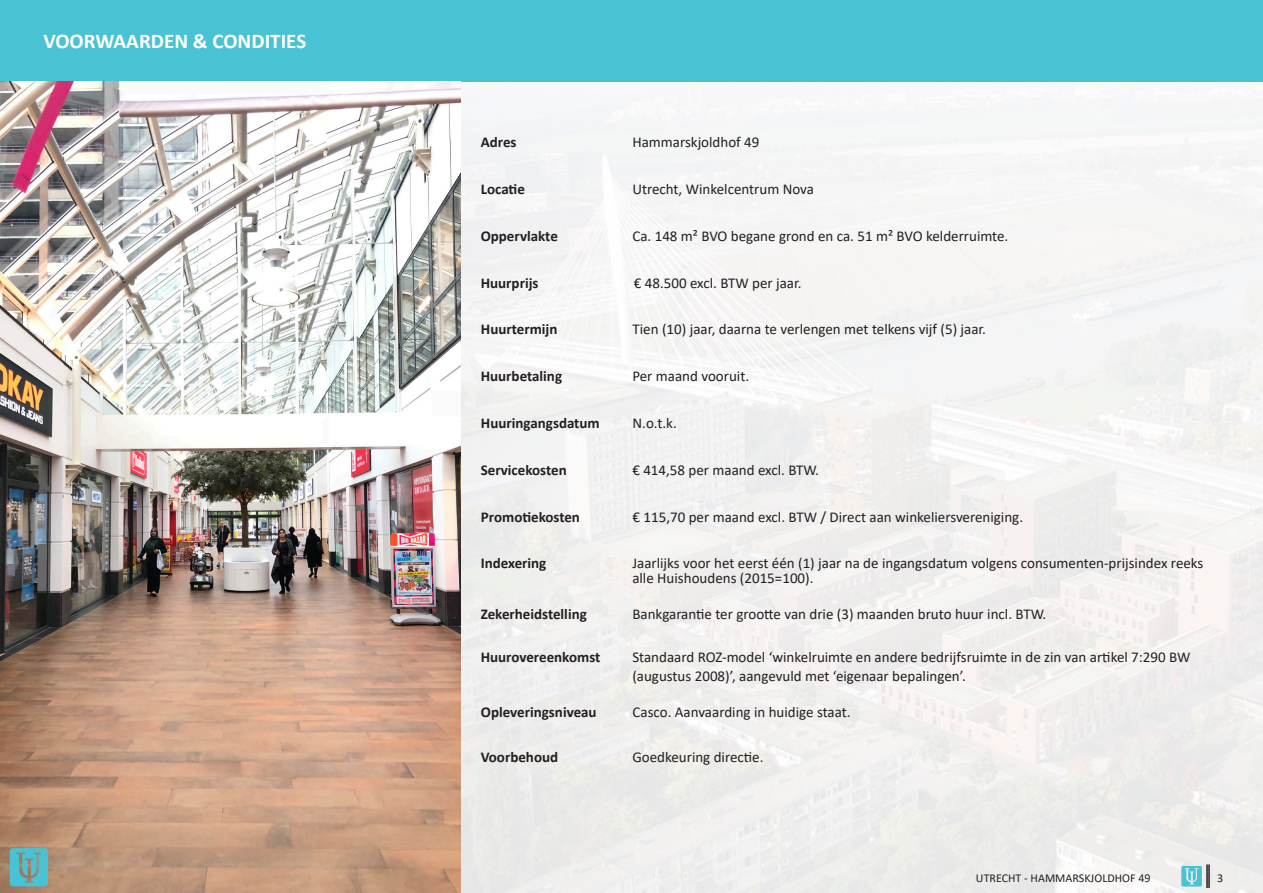
<style>
.page{position:relative;width:1263px;height:893px;background:#fff}
.page>*{position:absolute;margin:0;border:0;box-sizing:border-box;transform-origin:0 0}
.Basisalinea{font:700 21px "Calibri";color:#fff}
.BASISTEKST{font:15px/19.5px "Calibri";color:#231f20}
.BASISTEKST-2{font:700 15px "Calibri";color:#231f20}
.Basisalinea-2{font:12px "Calibri";color:#231f20}
</style>
<div class="page">
<img style="left:460px;top:88px;width:803px;height:805px">
<div style="left:0;top:0;width:1263px;height:81px;background:#49c3d3"></div>
<svg style="left:1181px;top:864px;width:28px;height:24px"></svg>
<img style="left:0;top:81px;width:460px;height:812px">
<svg style="left:10px;top:848px;width:38px;height:38px"></svg>
<p class="Basisalinea" style="left:43px;top:27px;width:264px">VOORWAARDEN &amp; CONDITIES</p>
<p class="BASISTEKST-2" style="left:481px;top:132px;width:37px">Adres</p>
<p class="BASISTEKST-2" style="left:481px;top:179px;width:46px">Locatie</p>
<p class="BASISTEKST-2" style="left:481px;top:225px;width:79px">Oppervlakte</p>
<p class="BASISTEKST-2" style="left:481px;top:272px;width:59px">Huurprijs</p>
<p class="BASISTEKST-2" style="left:481px;top:319px;width:78px">Huurtermijn</p>
<p class="BASISTEKST-2" style="left:481px;top:366px;width:83px">Huurbetaling</p>
<p class="BASISTEKST-2" style="left:481px;top:412px;width:120px">Huuringangsdatum</p>
<p class="BASISTEKST" style="left:632px;top:132px;width:129px">Hammarskjoldhof 49</p>
<p class="BASISTEKST" style="left:632px;top:179px;width:183px">Utrecht, Winkelcentrum Nova</p>
<p class="BASISTEKST" style="left:632px;top:226px;width:378px">Ca. 148 m² BVO begane grond en ca. 51 m² BVO kelderruimte.</p>
<p class="BASISTEKST" style="left:634px;top:273px;width:169px">€ 48.500 excl. BTW per jaar.</p>
<p class="BASISTEKST" style="left:632px;top:319px;width:355px">Tien (10) jaar, daarna te verlengen met telkens vijf (5) jaar.</p>
<p class="BASISTEKST" style="left:632px;top:366px;width:118px">Per maand vooruit.</p>
<p class="BASISTEKST" style="left:632px;top:413px;width:46px">N.o.t.k.</p>
<p class="BASISTEKST-2" style="left:481px;top:459px;width:87px">Servicekosten</p>
<p class="BASISTEKST" style="left:632px;top:460px;width:188px">€ 414,58 per maand excl. BTW.</p>
<p class="BASISTEKST-2" style="left:481px;top:506px;width:101px">Promotiekosten</p>
<p class="BASISTEKST" style="left:632px;top:506px;width:392px">€ 115,70 per maand excl. BTW / Direct aan winkeliersvereniging.</p>
<p class="BASISTEKST-2" style="left:481px;top:553px;width:67px">Indexering</p>
<p class="BASISTEKST-2" style="left:481px;top:604px;width:108px">Zekerheidstelling</p>
<p class="BASISTEKST" style="left:632px;top:555px;width:573px;line-height:15px">Jaarlijks voor het eerst één (1) jaar na de ingangsdatum volgens consumenten-prijsindex reeks alle Huishoudens (2015=100).</p>
<p class="BASISTEKST" style="left:632px;top:604px;width:415px">Bankgarantie ter grootte van drie (3) maanden bruto huur incl. BTW.</p>
<p class="BASISTEKST-2" style="left:481px;top:646px;width:121px">Huurovereenkomst</p>
<p class="BASISTEKST" style="left:632px;top:647px;width:560px">Standaard ROZ-model ‘winkelruimte en andere bedrijfsruimte in de zin van artikel 7:290 BW (augustus 2008)’, aangevuld met ‘eigenaar bepalingen’.</p>
<p class="BASISTEKST-2" style="left:481px;top:701px;width:117px">Opleveringsniveau</p>
<p class="BASISTEKST" style="left:632px;top:702px;width:220px">Casco. Aanvaarding in huidige staat.</p>
<p class="BASISTEKST-2" style="left:481px;top:746px;width:79px">Voorbehoud</p>
<p class="BASISTEKST" style="left:632px;top:747px;width:133px">Goedkeuring directie.</p>
<p class="Basisalinea-2" style="left:976px;top:870px;width:176px">UTRECHT - HAMMARSKJOLDHOF 49</p>
<p class="Basisalinea-2" style="left:1217px;top:870px;width:8px">3</p>
</div>
